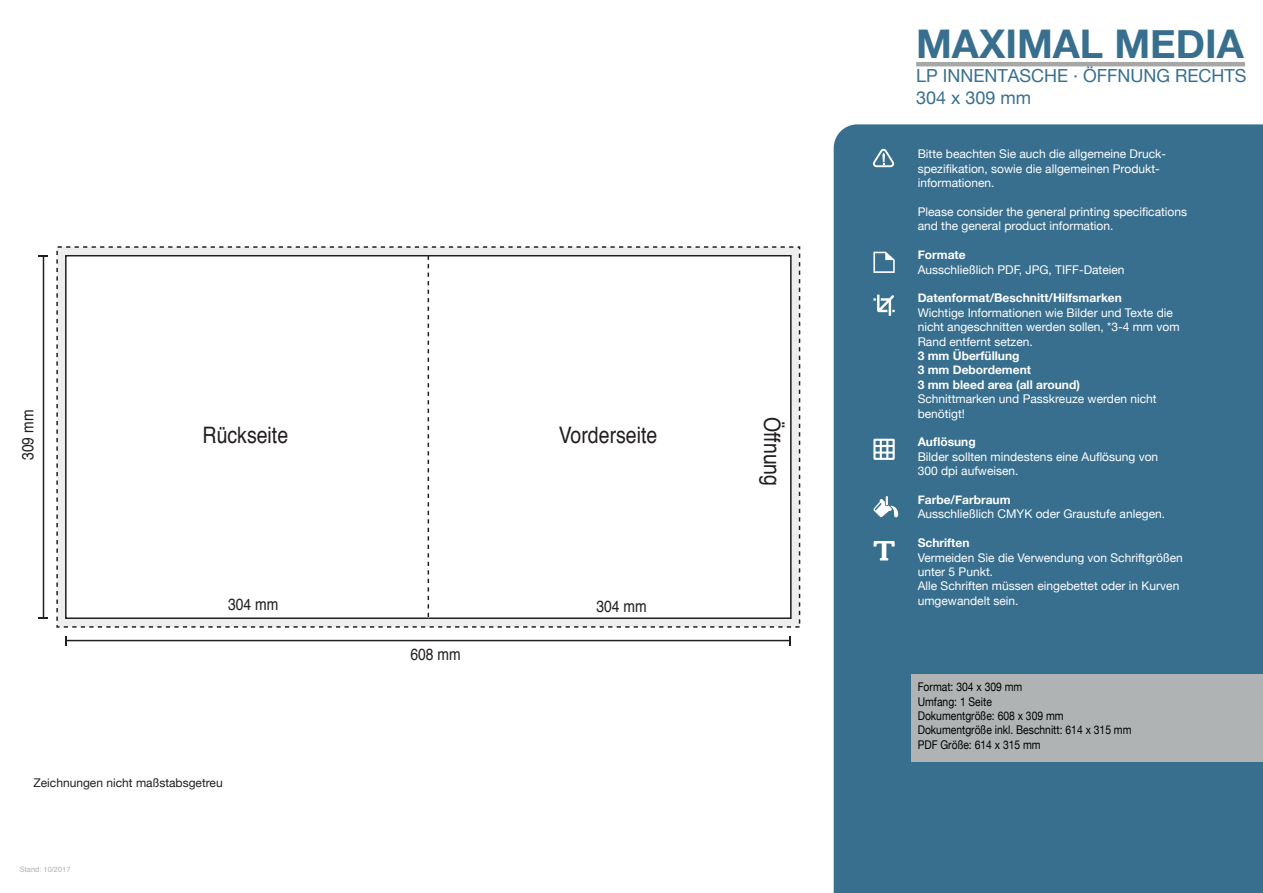
<style>
.page{position:relative;width:1263px;height:893px;background:#fff}
.page>*{position:absolute;margin:0;border:0;box-sizing:border-box;transform-origin:0 0}
.t1{font:700 39.45px "Helvetica Neue";color:#386f8f}
.t2{font:22.65px "Helvetica";color:#231f20;scale:.86 1}
.t3{font:18px/21.6px "Helvetica Neue";color:#386f8f}
.t4{font:16.2px "Helvetica";color:#231f20;scale:.86 1}
.t5{font:12px/14.4px "Helvetica Neue";color:#fff}
.t6{font:700 12px/14.4px "Helvetica Neue";color:#fff}
.t7{font:12px/14.4px "Helvetica Neue";color:#000001;scale:.86 1}
.t8{font:12px "Helvetica Neue";color:#231f20}
.t9{font:7.5px "Helvetica";color:#b2b3b7}
</style>
<div class="page">
<div style="left:834px;top:124px;width:429px;height:769px;background:#386f8f"></div>
<div style="left:912px;top:674px;width:351px;height:88px;background:#b0b3b3"></div>
<svg style="left:873px;top:149px;width:21px;height:18px"></svg>
<svg style="left:873px;top:252px;width:22px;height:21px"></svg>
<svg style="left:873px;top:295px;width:22px;height:21px"></svg>
<svg style="left:873px;top:439px;width:22px;height:21px"></svg>
<svg style="left:873px;top:541px;width:22px;height:19px"></svg>
<svg style="left:873px;top:496px;width:25px;height:22px"></svg>
<hr style="left:916px;top:62px;width:329px;height:4px;background:#a6a8a8">
<div style="left:56px;top:246px;width:744px;height:382px;background:#eeeeef"></div>
<div style="left:65px;top:255px;width:727px;height:364px;background:#fff;border:2px solid #231f20"></div>
<svg style="left:428px;top:256px;width:1px;height:363px"></svg>
<hr style="left:66px;top:640px;width:724px;height:1px;background:#231f20">
<svg style="left:65px;top:636px;width:2px;height:9px"></svg>
<svg style="left:789px;top:636px;width:2px;height:9px"></svg>
<hr style="left:43px;top:256px;width:1px;height:362px;background:#231f20">
<svg style="left:39px;top:617px;width:9px;height:2px"></svg>
<h3 class="t4" style="left:15px;top:460px;width:60px;rotate:-90deg">309 mm</h3>
<h2 class="t2" style="left:203px;top:417px;width:101px">Rückseite</h2>
<h2 class="t2" style="left:559px;top:417px;width:116px">Vorderseite</h2>
<h2 class="t2" style="left:789px;top:417px;width:82px;rotate:90deg">Öffnung</h2>
<h3 class="t4" style="left:228px;top:592px;width:60px">304 mm</h3>
<h3 class="t4" style="left:596px;top:594px;width:60px">304 mm</h3>
<h3 class="t4" style="left:410px;top:642px;width:60px">608 mm</h3>
<p class="t8" style="left:34px;top:774px;width:191px">Zeichnungen nicht maßstabsgetreu</p>
<p class="t9" style="left:20px;top:863px;width:52px">Stand: 10/2017</p>
<h1 class="t1" style="left:916px;top:13px;width:329px">MAXIMAL MEDIA</h1>
<h3 class="t3" style="left:916px;top:66px;width:332px">LP INNENTASCHE · ÖFFNUNG RECHTS<br>304 x 309 mm</h3>
<p class="t5" style="left:918px;top:148px;width:250px">Bitte beachten Sie auch die allgemeine Druck&shy;spezifikation, sowie die allgemeinen Produkt&shy;informationen.</p>
<p class="t5" style="left:918px;top:205px;width:271px">Please consider the general printing specifications and the general product information.</p>
<p class="t6" style="left:918px;top:248px;width:49px">Formate</p>
<p class="t5" style="left:918px;top:263px;width:208px">Ausschließlich PDF, JPG, TIFF-Dateien</p>
<p class="t6" style="left:918px;top:291px;width:206px">Datenformat/Beschnitt/Hilfsmarken</p>
<p class="t5" style="left:918px;top:306px;width:263px">Wichtige Informationen wie Bilder und Texte die nicht angeschnitten werden sollen, *3-4 mm vom<br>Rand entfernt setzen.</p>
<p class="t6" style="left:918px;top:349px;width:164px">3 mm Überfüllung<br>3 mm Debordement<br>3 mm bleed area (all around)</p>
<p class="t5" style="left:918px;top:392px;width:240px">Schnittmarken und Passkreuze werden nicht benötigt!</p>
<p class="t6" style="left:918px;top:435px;width:59px">Auflösung</p>
<p class="t5" style="left:918px;top:450px;width:242px">Bilder sollten mindestens eine Auflösung von<br>300 dpi aufweisen.</p>
<p class="t6" style="left:918px;top:493px;width:94px">Farbe/Farbraum</p>
<p class="t5" style="left:918px;top:508px;width:249px">Ausschließlich CMYK oder Graustufe anlegen.</p>
<p class="t6" style="left:918px;top:536px;width:53px">Schriften</p>
<p class="t5" style="left:918px;top:551px;width:267px">Vermeiden Sie die Verwendung von Schriftgrößen unter 5 Punkt.<br>Alle Schriften müssen eingebettet oder in Kurven umgewandelt sein.</p>
<p class="t7" style="left:918px;top:680px;width:250px">Format: 304 x 309 mm<br>Umfang: 1 Seite<br>Dokumentgröße: 608 x 309 mm<br>Dokumentgröße inkl. Beschnitt: 614 x 315 mm<br>PDF Größe: 614 x 315 mm</p>
</div>
